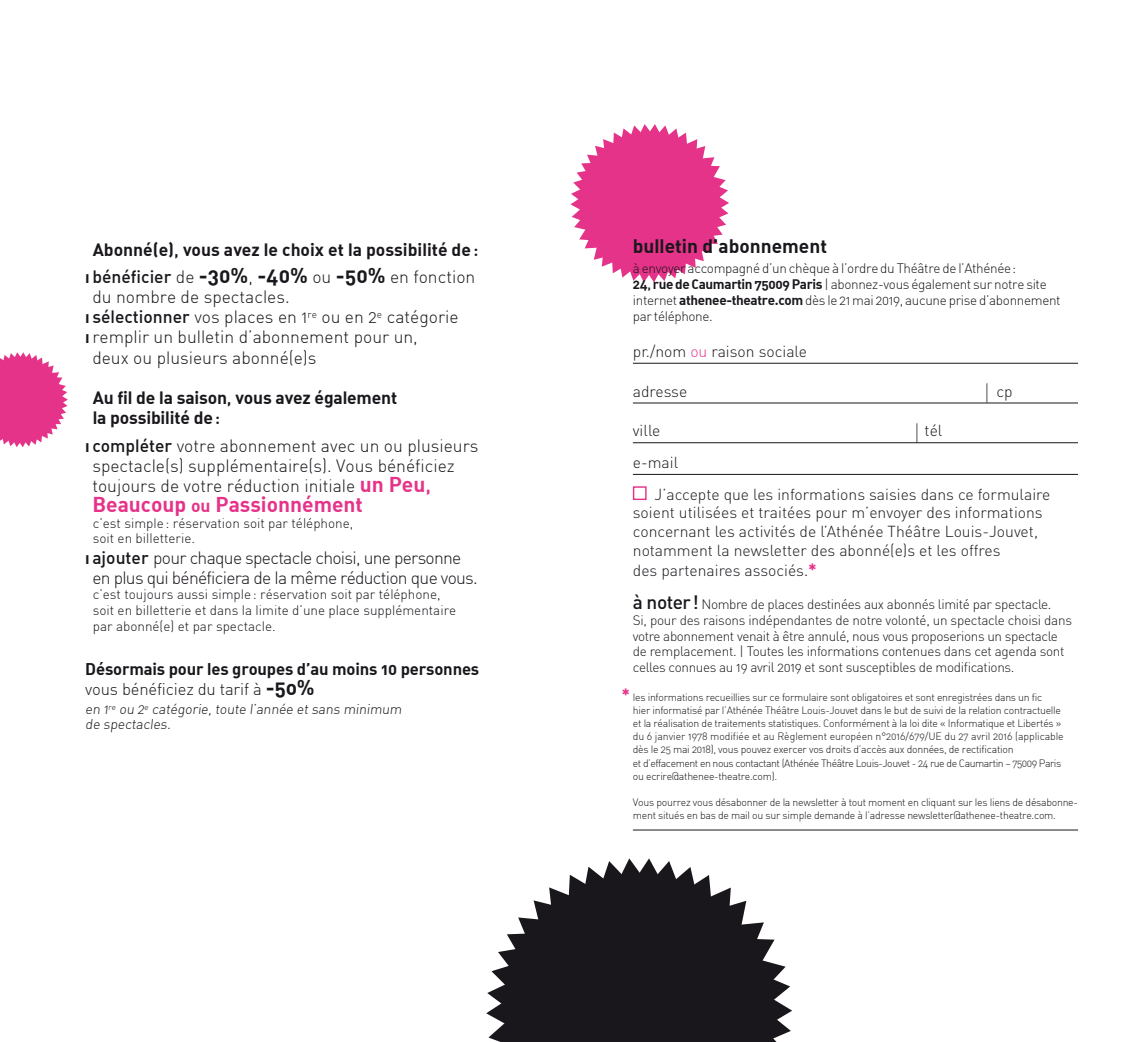
<style>
.page{position:relative;width:1141px;height:1042px;background:#fff}
.page>*{position:absolute;margin:0;border:0;box-sizing:border-box;transform-origin:0 0}
.t1{font:21px "DIN L Bold Alternate";color:#e53389}
.t2{font:19.07px "DIN L Bold Alternate";color:#1a171c}
.t3{font:17.5px "DIN L Light Alternate";color:#1a171c}
.t4{font:17.5px/20.1px "DIN L Light";color:#1a171c}
.t5{font:17.5px/20.1px "DIN L Bold Alternate";letter-spacing:-.01em;color:#1a171c}
.t6{font:17.5px/20.1px "DIN L Light Alternate";letter-spacing:-.04em;color:#1a171c}
.t7{font:17.5px "DIN L Bold Alternate";color:#e53389}
.t8{font:16.62px "DIN L Bold Alternate";letter-spacing:-.01em;color:#1a171c}
.t9{font:16.62px "DIN L Light Alternate";letter-spacing:-.01em;color:#1a171c}
.t10{font:15.75px/19.2px "DIN Light Alternate";color:#1a171c}
.t11{font:14px/14.9px "DIN L Light Alternate";color:#1a171c}
.t12{font:13.47px/15.8px "DIN Light Alternate";letter-spacing:-.025em;color:#1a171c}
.t13{font:13.47px/15.8px "DIN L Light Alternate";letter-spacing:-.025em;color:#1a171c}
.t14{font:13.47px/15.8px "DIN L Light";color:#1a171c}
.t15{font:10.5px/13.1px "DIN L Light Alternate";letter-spacing:-.025em;color:#1a171c}
.s1{font-family:"DIN L Medium Alternate"}
.s2{font-family:"DIN L Bold Alternate";font-size:16.62px}
.s3{font-family:"DIN L Bold Alternate";font-size:21px}
.s4{font-family:"DIN L Bold Alternate";font-size:21px;color:#e53389}
.s5{font-family:"DIN L Medium Alternate";font-size:21px;color:#e53389}
.s6{font-size:17.5px}
.s7{font-family:"DIN L Light Alternate"}
.s8{font-family:"DIN L Bold Alternate"}
.s9{color:#e53389}
.s10{font-family:"Dinette";font-weight:200;font-size:22.57px}
.s11{font-family:"DIN L Bold Alternate";font-size:17.5px;color:#e53389}
.s12{font-family:"DIN";font-weight:500;font-size:19.07px}
</style>
<div class="page">
<svg style="left:570px;top:124px;width:159px;height:158px"></svg>
<svg style="left:0;top:352px;width:68px;height:95px"></svg>
<svg style="left:487px;top:858px;width:304px;height:184px;fill:#1a171c"></svg>
<hr style="left:633px;top:363px;width:445px;height:1px;background:#1a171c">
<hr style="left:633px;top:403px;width:445px;height:1px;background:#1a171c">
<hr style="left:633px;top:442px;width:445px;height:1px;background:#1a171c">
<hr style="left:633px;top:474px;width:445px;height:1px;background:#1a171c">
<hr style="left:633px;top:830px;width:445px;height:1px;background:#1a171c">
<div style="left:633px;top:486px;width:14px;height:14px;border:1px solid #e53389"></div>
<h3 class="t5" style="left:93px;top:238px;width:387px">Abonné(e)<span class="s1">,</span> vous avez le choix et la possibilité de<span class="s1">:</span></h3>
<h3 class="t3" style="left:85px;top:266px;width:392px"><span class="s2">ı</span> <span class="s1">bénéficier</span> de <span class="s3">-30%</span>, <span class="s3">-40%</span> ou <span class="s3">-50%</span> en fonction</h3>
<h3 class="t3" style="left:92px;top:286px;width:199px">du nombre de spectacles.</h3>
<h3 class="t3" style="left:85px;top:306px;width:375px"><span class="s2">ı</span> <span class="s1">sélectionner</span> vos places en 1<sup>re</sup> ou en 2<sup>e</sup> catégorie</h3>
<h3 class="t3" style="left:85px;top:326px;width:334px"><span class="s2">ı</span> remplir un bulletin d’abonnement pour un,</h3>
<h3 class="t3" style="left:92px;top:346px;width:226px">deux ou plusieurs abonné(e)s</h3>
<h3 class="t5" style="left:93px;top:387px;width:306px">Au fil de la saison<span class="s1">,</span> vous avez également la possibilité de<span class="s1">:</span></h3>
<h3 class="t4" style="left:92px;top:435px;width:388px;text-indent:-7px"><span class="s2">ı</span> <span class="s1">compléter</span> votre abonnement avec un ou plusieurs spectacle(s) supplémentaire(s). Vous bénéficiez toujours de votre réduction initiale <span class="s4">un Peu</span><span class="s5">,</span></h3>
<h1 class="t1" style="left:92px;top:491px;width:272px">Beaucoup <span class="s6">ou</span> Passionnément</h1>
<p class="t14" style="left:93px;top:515px;width:262px"><span class="s7">c’est simple</span>: réservation soit par téléphone, soit en billetterie.</p>
<h3 class="t6" style="left:92px;top:547px;width:387px;text-indent:-7px"><span class="s2">ı</span> <span class="s1">ajouter</span> pour chaque spectacle choisi, une personne en plus qui bénéficiera de la même réduction que vous.</h3>
<p class="t14" style="left:93px;top:586px;width:365px"><span class="s7">c’est toujours aussi simple</span>: réservation soit par téléphone, soit en billetterie et dans la limite d’une place supplémentaire par abonné(e) et par spectacle.</p>
<h3 class="t8" style="left:85px;top:658px;width:396px">Désormais pour les groupes d’au moins 10 personnes</h3>
<h3 class="t9" style="left:85px;top:678px;width:231px">vous bénéficiez du tarif à <span class="s3">-5o%</span></h3>
<h3 class="t11" style="left:85px;top:702px;width:320px">en 1<sup>re</sup> ou 2<sup>e</sup> catégorie, toute l’année et sans minimum de spectacles.</h3>
<h2 class="t2" style="left:633px;top:233px;width:196px">bulletin d’abonnement</h2>
<p class="t13" style="left:633px;top:260px;width:429px">à envoyer accompagné d’un chèque à l’ordre du Théâtre de l’Athénée:<br><span class="s8">24</span><span class="s1">,</span> <span class="s8">rue de Caumartin 75009 Paris</span> | abonnez-vous également sur notre site internet <span class="s8">athenee-theatre.com</span> dès le 21 mai 2019, aucune prise d’abonnement par téléphone.</p>
<h3 class="t10" style="left:633px;top:341px;width:176px">pr./nom <span class="s9">ou</span> raison sociale</h3>
<h3 class="t10" style="left:633px;top:381px;width:56px">adresse</h3>
<h3 class="t10" style="left:984px;top:381px;width:31px"><span class="s10">|</span> cp</h3>
<h3 class="t10" style="left:633px;top:421px;width:29px">ville</h3>
<h3 class="t10" style="left:913px;top:421px;width:31px"><span class="s10">|</span> tél</h3>
<h3 class="t10" style="left:654px;top:446px;width:397px;line-height:31.7px;text-indent:-22px">e-mail<br>J’accepte que les informations saisies dans ce formulaire</h3>
<h3 class="t10" style="left:633px;top:503px;width:411px">soient utilisées et traitées pour m’envoyer des informations concernant les activités de l’Athénée Théâtre Louis-Jouvet, notamment la newsletter des abonné(e)s et les offres<br>des partenaires associés.<span class="s11">*</span></h3>
<p class="t12" style="left:633px;top:596px;width:441px"><span class="s12">à noter!</span> Nombre de places destinées aux abonnés limité par spectacle.<br>Si, pour des raisons indépendantes de notre volonté, un spectacle choisi dans votre abonnement venait à être annulé, nous vous proposerions un spectacle de remplacement. | Toutes les informations contenues dans cet agenda sont celles connues au 19 avril 2019 et sont susceptibles de modifications.</p>
<p class="t15" style="left:633px;top:690px;width:432px">les informations recueillies sur ce formulaire sont obligatoires et sont enregistrées dans un fic<br>hier informatisé par l’Athénée Théâtre Louis-Jouvet dans le but de suivi de la relation contractuelle et la réalisation de traitements statistiques. Conformément à la loi dite « Informatique et Libertés » du 6 janvier 1978 modifiée et au Règlement européen n°2016/679/UE du 27 avril 2016 (applicable dès le 25 mai 2018), vous pouvez exercer vos droits d’accès aux données, de rectification<br>et d’effacement en nous contactant (Athénée Théâtre Louis-Jouvet - 24 rue de Caumartin – 75009 Paris ou ecrire@athenee-theatre.com).</p>
<p class="t15" style="left:633px;top:795px;width:447px">Vous pourrez vous désabonner de la newsletter à tout moment en cliquant sur les liens de désabonne&shy;ment situés en bas de mail ou sur simple demande à l’adresse newsletter@athenee-theatre.com.</p>
<h3 class="t7" style="left:621px;top:683px;width:10px">*</h3>
</div>
